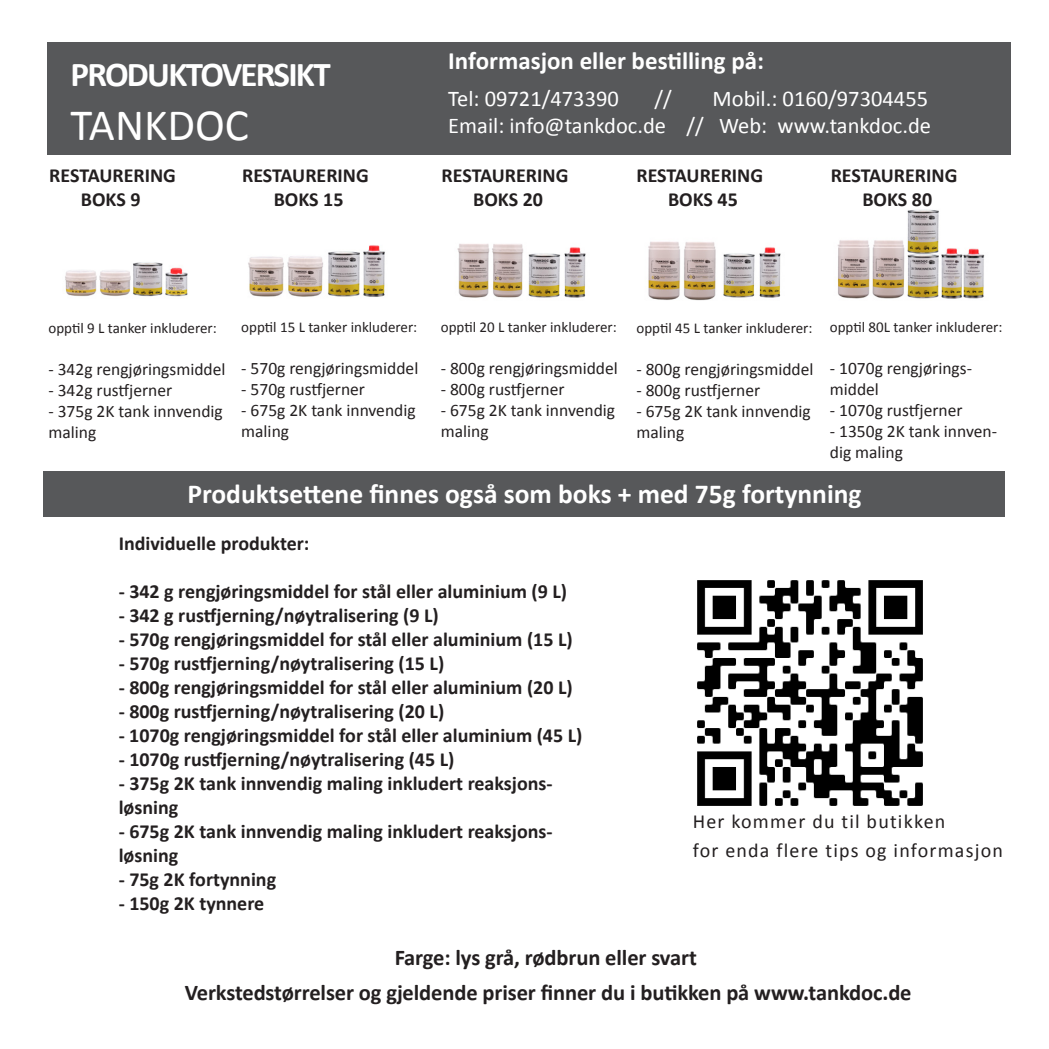
<style>
.page{position:relative;width:1049px;height:1049px;background:#fff}
.page>*{position:absolute;margin:0;border:0;box-sizing:border-box;transform-origin:0 0}
.t1{font:45px "Calibri";color:#fff}
.t2{font:700 35px "Calibri";letter-spacing:-.05em;color:#fff}
.t3{font:700 27.5px "Calibri";color:#fff}
.t4{font:700 25px "Calibri";color:#fff}
.t5{font:700 22.5px "Calibri";letter-spacing:-.005em;color:#231f20}
.t6{font:22.5px "Calibri";color:#fff}
.t7{font:700 20px/24px "Calibri";color:#231f20}
.t8{font:20px "Calibri";letter-spacing:.06em;color:#231f20}
.t9{font:17.5px/21px "Calibri";color:#231f20}
.t10{font:15px "Calibri";color:#231f20}
</style>
<div class="page">
<div style="left:44px;top:471px;width:961px;height:45px;background:#57585a"></div>
<div style="left:47px;top:43px;width:964px;height:112px;background:#57585a"></div>
<img style="left:65px;top:262px;width:123px;height:35px">
<img style="left:248px;top:245px;width:137px;height:52px">
<img style="left:457px;top:244px;width:129px;height:54px">
<img style="left:648px;top:241px;width:133px;height:60px">
<img style="left:837px;top:209px;width:148px;height:90px">
<img style="left:697px;top:580px;width:226px;height:226px">
<p class="t2" style="left:71px;top:50px;width:262px">PRODUKTOVERSIKT</p>
<p class="t1" style="left:71px;top:94px;width:180px">TANKDOC</p>
<p class="t7" style="left:49px;top:163px;width:128px">RESTAURERING</p>
<p class="t7" style="left:81px;top:187px;width:61px">BOKS 9</p>
<p class="t7" style="left:242px;top:162px;width:128px">RESTAURERING</p>
<p class="t7" style="left:274px;top:186px;width:71px">BOKS 15</p>
<p class="t4" style="left:448px;top:43px;width:317px">Informasjon eller bestilling på:</p>
<p class="t6" style="left:448px;top:83px;width:172px">Tel: 09721/473390</p>
<p class="t6" style="left:654px;top:83px;width:19px">//</p>
<p class="t6" style="left:712px;top:83px;width:217px">Mobil.: 0160/97304455</p>
<p class="t6" style="left:448px;top:110px;width:484px">Email: info@tankdoc.de // Web: www.tankdoc.de</p>
<p class="t7" style="left:442px;top:162px;width:128px">RESTAURERING</p>
<p class="t7" style="left:473px;top:186px;width:71px">BOKS 20</p>
<p class="t7" style="left:636px;top:162px;width:128px">RESTAURERING</p>
<p class="t7" style="left:668px;top:186px;width:71px">BOKS 45</p>
<p class="t7" style="left:831px;top:162px;width:128px">RESTAURERING</p>
<p class="t7" style="left:862px;top:186px;width:71px">BOKS 80</p>
<p class="t10" style="left:48px;top:317px;width:170px">opptil 9 L tanker inkluderer:</p>
<p class="t9" style="left:48px;top:358px;width:179px">- 342g rengjøringsmiddel</p>
<p class="t9" style="left:48px;top:379px;width:125px">- 342g rustfjerner</p>
<p class="t9" style="left:48px;top:400px;width:176px">- 375g 2K tank innvendig maling</p>
<p class="t10" style="left:241px;top:316px;width:177px">opptil 15 L tanker inkluderer:</p>
<p class="t9" style="left:241px;top:357px;width:179px">- 570g rengjøringsmiddel</p>
<p class="t9" style="left:241px;top:378px;width:125px">- 570g rustfjerner</p>
<p class="t9" style="left:241px;top:399px;width:176px">- 675g 2K tank innvendig maling</p>
<p class="t10" style="left:441px;top:316px;width:177px">opptil 20 L tanker inkluderer:</p>
<p class="t9" style="left:441px;top:357px;width:179px">- 800g rengjøringsmiddel</p>
<p class="t9" style="left:441px;top:378px;width:125px">- 800g rustfjerner</p>
<p class="t9" style="left:441px;top:399px;width:176px">- 675g 2K tank innvendig maling</p>
<p class="t10" style="left:636px;top:317px;width:177px">opptil 45 L tanker inkluderer:</p>
<p class="t9" style="left:636px;top:358px;width:179px">- 800g rengjøringsmiddel</p>
<p class="t9" style="left:636px;top:379px;width:125px">- 800g rustfjerner</p>
<p class="t9" style="left:636px;top:400px;width:176px">- 675g 2K tank innvendig maling</p>
<p class="t10" style="left:830px;top:316px;width:174px">opptil 80L tanker inkluderer:</p>
<p class="t9" style="left:830px;top:357px;width:144px">- 1070g rengjørings&shy;middel</p>
<p class="t9" style="left:830px;top:399px;width:134px">- 1070g rustfjerner</p>
<p class="t9" style="left:830px;top:420px;width:169px">- 1350g 2K tank innven&shy;dig maling</p>
<p class="t3" style="left:187px;top:474px;width:676px">Produktsettene finnes også som boks + med 75g fortynning</p>
<p class="t7" style="left:119px;top:531px;width:192px">Individuelle produkter:</p>
<p class="t7" style="left:119px;top:579px;width:450px">- 342 g rengjøringsmiddel for stål eller aluminium (9 L)</p>
<p class="t7" style="left:119px;top:603px;width:321px">- 342 g rustfjerning/nøytralisering (9 L)</p>
<p class="t7" style="left:119px;top:627px;width:456px">- 570g rengjøringsmiddel for stål eller aluminium (15 L)</p>
<p class="t7" style="left:119px;top:651px;width:327px">- 570g rustfjerning/nøytralisering (15 L)</p>
<p class="t7" style="left:119px;top:675px;width:456px">- 800g rengjøringsmiddel for stål eller aluminium (20 L)</p>
<p class="t7" style="left:119px;top:699px;width:327px">- 800g rustfjerning/nøytralisering (20 L)</p>
<p class="t7" style="left:119px;top:723px;width:465px">- 1070g rengjøringsmiddel for stål eller aluminium (45 L)</p>
<p class="t7" style="left:119px;top:747px;width:337px">- 1070g rustfjerning/nøytralisering (45 L)</p>
<p class="t7" style="left:119px;top:771px;width:435px">- 375g 2K tank innvendig maling inkludert reaksjons&shy;løsning</p>
<p class="t7" style="left:119px;top:819px;width:435px">- 675g 2K tank innvendig maling inkludert reaksjons&shy;løsning</p>
<p class="t7" style="left:119px;top:867px;width:159px">- 75g 2K fortynning</p>
<p class="t7" style="left:119px;top:891px;width:147px">- 150g 2K tynnere</p>
<p class="t8" style="left:693px;top:808px;width:254px">Her kommer du til butikken</p>
<p class="t8" style="left:693px;top:836px;width:312px">for enda flere tips og informasjon</p>
<p class="t5" style="left:395px;top:941px;width:304px">Farge: lys grå, rødbrun eller svart</p>
<p class="t5" style="left:185px;top:976px;width:728px">Verkstedstørrelser og gjeldende priser finner du i butikken på www.tankdoc.de</p>
</div>
